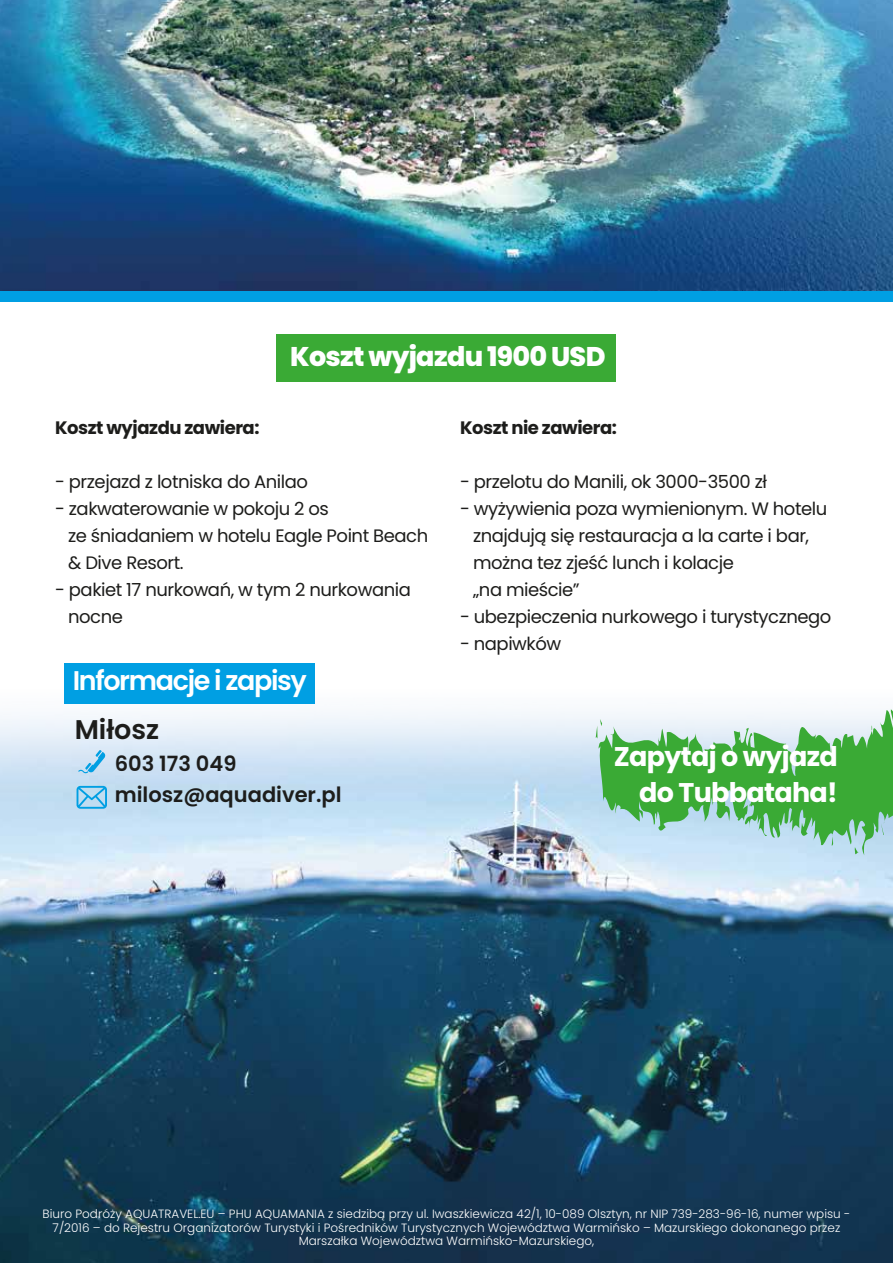
<style>
.page{position:relative;width:893px;height:1263px;background:#fff}
.page>*{position:absolute;margin:0;border:0;box-sizing:border-box;transform-origin:0 0}
.t1{font:700 27px/36px "Poppins";letter-spacing:-.025em;color:#fff;text-align:right}
.t2{font:800 27px "Poppins";letter-spacing:-.025em;color:#fff}
.t3{font:600 27px "Poppins";letter-spacing:-.05em;color:#fff}
.t4{font:600 27px "Poppins";color:#1d1d1b}
.t5{font:600 21px/31.5px "Poppins";color:#1d1d1b}
.t6{font:18px/27px "Poppins";letter-spacing:-.025em;color:#1d1d1b}
.t7{font:700 18px "Poppins";letter-spacing:-.025em;color:#1d1d1b}
.t8{font:300 12px/13.5px "Poppins";color:#fff;text-align:center}
</style>
<div class="page">
<div style="left:0;top:265px;width:893px;height:37px;background:#009fe3"></div>
<img style="left:0;top:663px;width:893px;height:600px">
<div style="left:64px;top:663px;width:250px;height:41px;background:#009fe3"></div>
<svg style="left:77px;top:786px;width:30px;height:23px"></svg>
<svg style="left:78px;top:750px;width:28px;height:24px"></svg>
<div style="left:277px;top:335px;width:339px;height:47px;background:#3aaa35"></div>
<img style="left:0;top:0;width:893px;height:291px">
<svg style="left:598px;top:683px;width:295px;height:172px"></svg>
<svg style="left:832px;top:834px;width:2px;height:12px"></svg>
<svg style="left:596px;top:719px;width:6px;height:20px"></svg>
<svg style="left:881px;top:821px;width:3px;height:14px"></svg>
<svg style="left:853px;top:839px;width:6px;height:15px"></svg>
<h1 class="t2" style="left:290px;top:340px;width:317px">Koszt wyjazdu 1900 USD</h1>
<p class="t7" style="left:55px;top:417px;width:206px">Koszt wyjazdu zawiera:</p>
<p class="t6" style="left:55px;top:468px;width:255px">- przejazd z lotniska do Anilao</p>
<p class="t6" style="left:68px;top:495px;width:362px;text-indent:-13px">- zakwaterowanie w pokoju 2 os<br>ze śniadaniem w hotelu Eagle Point Beach &amp; Dive Resort.</p>
<p class="t6" style="left:68px;top:576px;width:344px;text-indent:-13px">- pakiet 17 nurkowań, w tym 2 nurkowania nocne</p>
<h1 class="t3" style="left:73px;top:665px;width:236px">Informacje i zapisy</h1>
<h1 class="t4" style="left:75px;top:714px;width:86px">Miłosz</h1>
<p class="t5" style="left:115px;top:748px;width:228px">603 173 049 milosz@aquadiver.pl</p>
<p class="t7" style="left:460px;top:417px;width:158px">Koszt nie zawiera:</p>
<p class="t6" style="left:460px;top:468px;width:308px">- przelotu do Manili, ok 3000-3500 zł</p>
<p class="t6" style="left:473px;top:495px;width:356px;text-indent:-13px">- wyżywienia poza wymienionym. W hotelu znajdują się restauracja a la carte i bar, można tez zjeść lunch i kolacje<br>„na mieście”</p>
<p class="t6" style="left:460px;top:603px;width:373px">- ubezpieczenia nurkowego i turystycznego</p>
<p class="t6" style="left:460px;top:630px;width:103px">- napiwków</p>
<h1 class="t1" style="left:614px;top:739px;width:226px">Zapytaj o wyjazd do Tubbataha!</h1>
<p class="t8" style="left:43px;top:1207px;width:809px">Biuro Podróży AQUATRAVEL.EU – PHU AQUAMANIA z siedzibą przy ul. Iwaszkiewicza 42/1, 10-089 Olsztyn, nr NIP 739-283-96-16, numer wpisu -<br>7/2016 – do Rejestru Organizatorów Turystyki i Pośredników Turystycznych Województwa Warmińsko – Mazurskiego dokonanego przez<br>Marszałka Województwa Warmińsko-Mazurskiego,</p>
</div>
